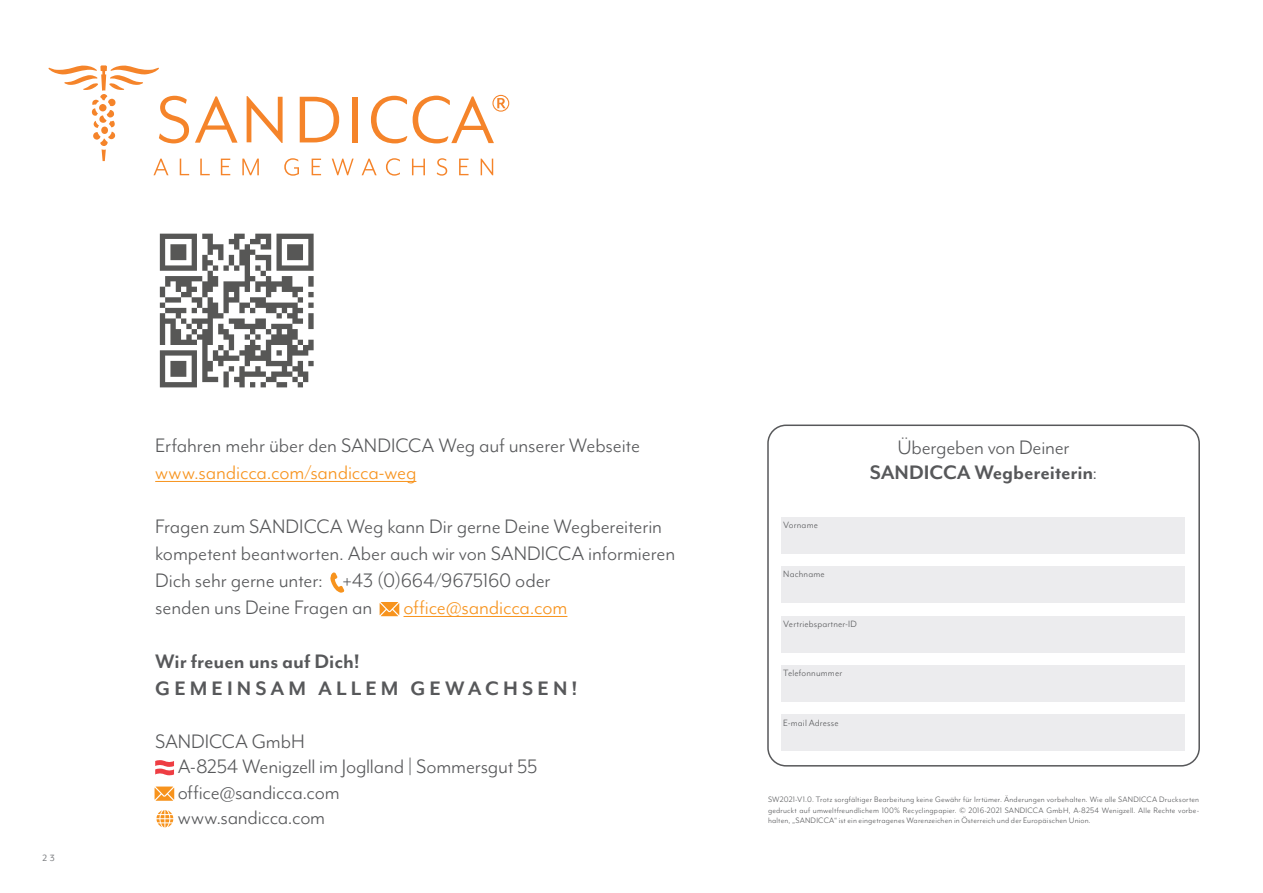
<style>
.page{position:relative;width:1263px;height:893px;background:#fff}
.page>*{position:absolute;margin:0;border:0;box-sizing:border-box;transform-origin:0 0}
.t1{font:22.5px/27px "Mr Eaves Mod OT";letter-spacing:-.005em;color:#57585a}
.t2{font:22.5px "Mr Eaves Mod OT";letter-spacing:-.005em;color:#f7931d}
.t3{font:700 22.5px/27px "Mr Eaves Mod OT";letter-spacing:.175em;color:#57585a}
.t4{font:700 22.5px/25.5px "Mr Eaves Mod OT";color:#57585a;text-align:center}
.t5{font:10.5px "Mr Eaves Mod OT";letter-spacing:.015em;color:#57585a}
.t6{font:10.5px "Mr Eaves Mod OT";color:#7c7e81}
.t7{font:9px/10.8px "Mr Eaves Mod OT";letter-spacing:.02em;color:#57585a;text-align:justify}
.s1{font-weight:400}
</style>
<div class="page">
<svg style="left:371px;top:96px;width:36px;height:47px"></svg>
<svg style="left:195px;top:96px;width:43px;height:47px"></svg>
<svg style="left:247px;top:96px;width:36px;height:47px"></svg>
<svg style="left:300px;top:97px;width:39px;height:45px"></svg>
<div style="left:352px;top:97px;width:6px;height:45px;background:#f5842a"></div>
<svg style="left:413px;top:95px;width:96px;height:48px"></svg>
<svg style="left:48px;top:65px;width:141px;height:110px"></svg>
<svg style="left:200px;top:159px;width:10px;height:16px"></svg>
<svg style="left:221px;top:159px;width:9px;height:16px"></svg>
<svg style="left:242px;top:159px;width:17px;height:16px"></svg>
<svg style="left:284px;top:158px;width:15px;height:18px"></svg>
<svg style="left:312px;top:159px;width:9px;height:16px"></svg>
<svg style="left:332px;top:159px;width:22px;height:16px"></svg>
<svg style="left:362px;top:159px;width:15px;height:16px"></svg>
<svg style="left:386px;top:158px;width:14px;height:18px"></svg>
<svg style="left:412px;top:159px;width:13px;height:16px"></svg>
<svg style="left:437px;top:158px;width:10px;height:18px"></svg>
<svg style="left:459px;top:159px;width:9px;height:16px"></svg>
<svg style="left:481px;top:159px;width:12px;height:16px"></svg>
<div style="left:767px;top:425px;width:433px;height:342px;border:2px solid #57585a;border-radius:18px"></div>
<svg style="left:160px;top:234px;width:154px;height:153px"></svg>
<hr style="left:155px;top:481px;width:261px;height:1px;background:#f7931d">
<hr style="left:403px;top:616px;width:164px;height:1px;background:#f7931d">
<svg style="left:380px;top:602px;width:19px;height:14px"></svg>
<svg style="left:330px;top:572px;width:14px;height:21px"></svg>
<svg style="left:155px;top:760px;width:19px;height:15px"></svg>
<svg style="left:156px;top:810px;width:17px;height:17px"></svg>
<svg style="left:155px;top:786px;width:19px;height:15px"></svg>
<div style="left:781px;top:517px;width:404px;height:36px;background:#ececee"></div>
<div style="left:781px;top:566px;width:404px;height:37px;background:#ececee"></div>
<div style="left:781px;top:616px;width:404px;height:36px;background:#ececee"></div>
<div style="left:781px;top:665px;width:404px;height:37px;background:#ececee"></div>
<div style="left:781px;top:715px;width:404px;height:36px;background:#ececee"></div>
<p class="t6" style="left:43px;top:852px;width:14px">2 3</p>
<h1 class="t1" style="left:155px;top:432px;width:486px">Erfahren mehr über den SANDICCA Weg auf unserer Webseite</h1>
<h1 class="t2" style="left:155px;top:460px;width:263px">www.sandicca.com/sandicca-weg</h1>
<h1 class="t1" style="left:155px;top:513px;width:522px">Fragen zum SANDICCA Weg kann Dir gerne Deine Wegbereiterin kompetent beantworten. Aber auch wir von SANDICCA informieren Dich sehr gerne unter: +43 (0)664/9675160 oder<br>senden uns Deine Fragen an</h1>
<h1 class="t2" style="left:403px;top:595px;width:165px">office@sandicca.com</h1>
<h1 class="t3" style="left:155px;top:648px;width:424px">Wir freuen uns auf Dich!<br>GEMEINSAM ALLEM GEWACHSEN!</h1>
<h1 class="t1" style="left:178px;top:728px;width:361px;line-height:25.5px;text-indent:-22px">SANDICCA GmbH<br>A-8254 Wenigzell im Joglland | Sommersgut 55 office@sandicca.com<br>www.sandicca.com</h1>
<p class="t5" style="left:783px;top:519px;width:36px">Vorname</p>
<p class="t5" style="left:783px;top:569px;width:43px">Nachname</p>
<h1 class="t4" style="left:870px;top:435px;width:229px"><span class="s1">Übergeben von Deiner<br></span>SANDICCA Wegbereiterin<span class="s1">:</span></h1>
<p class="t5" style="left:783px;top:618px;width:75px">Vertriebspartner-ID</p>
<p class="t5" style="left:783px;top:667px;width:61px">Telefonnummer</p>
<p class="t5" style="left:783px;top:717px;width:57px">E-mail Adresse</p>
<p class="t7" style="left:768px;top:794px;width:433px">SW2021-V1.0. Trotz sorgfältiger Bearbeitung keine Gewähr für Irrtümer. Änderungen vorbehalten. Wie alle SANDICCA Drucksorten gedruckt auf umweltfreundlichem 100% Recyclingpapier. © 2016-2021 SANDICCA GmbH, A-8254 Wenigzell. Alle Rechte vorbe&shy;halten, „SANDICCA“ ist ein eingetragenes Warenzeichen in Österreich und der Europäischen Union.</p>
</div>
